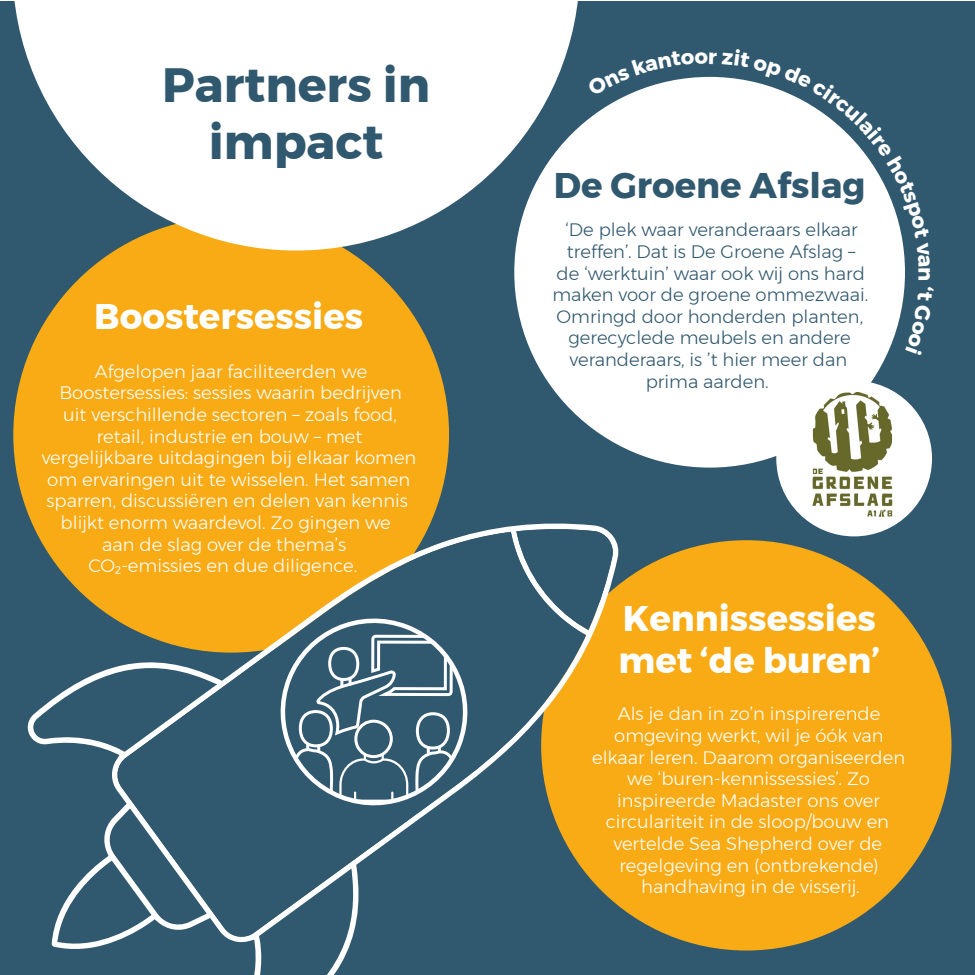
<style>
.page{position:relative;width:975px;height:975px;background:#fff}
.page>*{position:absolute;margin:0;border:0;box-sizing:border-box;transform-origin:0 0}
.t1{font:700 48px/57.6px "Montserrat";color:#30586e;text-align:center}
.t2{font:700 35.55px/42.8px "Montserrat";color:#fff}
.t3{font:700 35.55px "Montserrat";color:#30586e}
.t4{font:700 21px "Montserrat";color:#fff}
.t5{font:300 18px/21.6px "Montserrat";color:#fff;text-align:center}
.t6{font:300 18px/21.6px "Montserrat";color:#30586e;text-align:center}
</style>
<div class="page">
<div style="left:0;top:2px;width:975px;height:973px;background:#30586e"></div>
<div style="left:514px;top:77px;width:391px;height:391px;background:#fff;border-radius:50%"></div>
<div style="left:13px;top:217px;width:436px;height:436px;background:#f8ab14;border-radius:50%"></div>
<div style="left:541px;top:540px;width:410px;height:411px;background:#f8ab14;border-radius:50%"></div>
<div style="left:776px;top:381px;width:156px;height:155px;background:#fff;border-radius:50%"></div>
<img style="left:813px;top:392px;width:79px;height:124px">
<svg style="left:12px;top:1px;width:568px;height:250px;fill:#fff"></svg>
<svg style="left:27px;top:520px;width:592px;height:455px"></svg>
<svg style="left:117px;top:532px;width:469px;height:405px"></svg>
<svg style="left:516px;top:529px;width:98px;height:101px"></svg>
<svg style="left:271px;top:609px;width:206px;height:206px"></svg>
<svg style="left:587px;top:76px;width:318px;height:191px"></svg>
<h1 class="t1" style="left:162px;top:56px;width:269px">Partners in impact</h1>
<h2 class="t2" style="left:94px;top:295px;width:271px">Boostersessies</h2>
<p class="t5" style="left:95px;top:360px;width:274px">Afgelopen jaar faciliteerden we</p>
<p class="t5" style="left:59px;top:382px;width:344px">Boostersessies: sessies waarin bedrijven</p>
<p class="t5" style="left:63px;top:404px;width:335px">uit verschillende sectoren – zoals food,</p>
<p class="t5" style="left:97px;top:425px;width:267px">retail, industrie en bouw – met</p>
<p class="t5" style="left:42px;top:447px;width:376px">vergelijkbare uitdagingen bij elkaar komen</p>
<p class="t5" style="left:47px;top:468px;width:364px">om ervaringen uit te wisselen. Het samen</p>
<p class="t5" style="left:47px;top:490px;width:363px">sparren, discussiëren en delen van kennis</p>
<p class="t5" style="left:61px;top:512px;width:332px">blijkt enorm waardevol. Zo gingen we</p>
<p class="t5" style="left:102px;top:533px;width:246px">aan de slag over de thema’s</p>
<p class="t5" style="left:88px;top:555px;width:271px">CO₂-emissies en due diligence.</p>
<h2 class="t3" style="left:554px;top:157px;width:313px">De Groene Afslag</h2>
<p class="t6" style="left:552px;top:219px;width:317px">‘De plek waar veranderaars elkaar treffen’. Dat is De Groene Afslag –<br>de ‘werktuin’ waar ook wij ons hard maken voor de groene ommezwaai.<br>Omringd door honderden planten, gerecyclede meubels en andere veranderaars, is ’t hier meer dan prima aarden.</p>
<p class="t4" style="left:943px;top:267px;width:16px;rotate:90deg">n</p>
<h2 class="t2" style="left:618px;top:597px;width:263px">Kennissessies met ‘de buren’</h2>
<p class="t5" style="left:592px;top:703px;width:315px">Als je dan in zo’n inspirerende omgeving werkt, wil je óók van elkaar leren. Daarom organiseerden we ‘buren-kennissessies’. Zo inspireerde Madaster ons over circulariteit in de sloop/bouw en vertelde Sea Shepherd over de regelgeving en (ontbrekende) handhaving in de visserij.</p>
</div>
